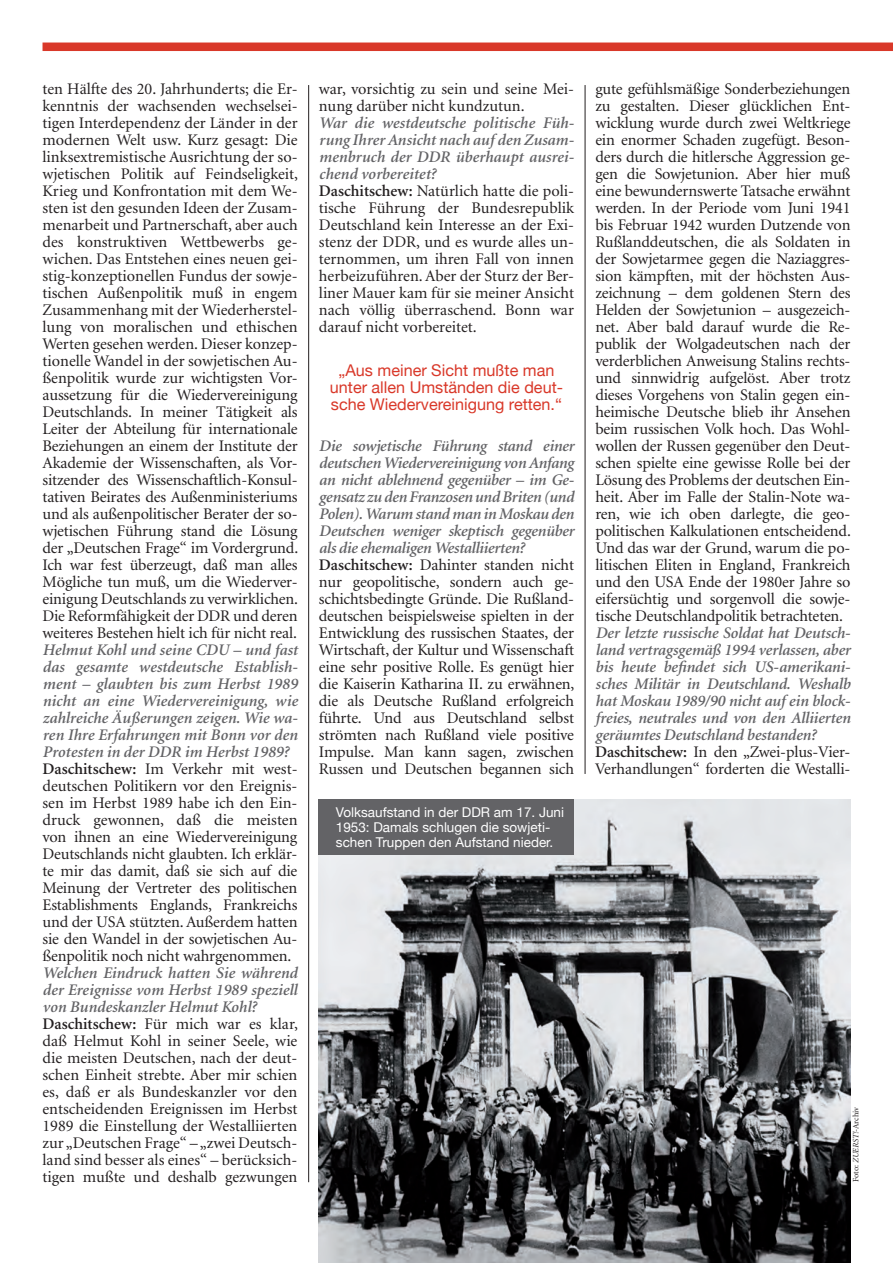
<style>
.page{position:relative;width:893px;height:1263px;background:#fff}
.page>*{position:absolute;margin:0;border:0;box-sizing:border-box;transform-origin:0 0}
.t1{font:16.2px/17px "Minion";letter-spacing:-.01em;color:#231f20}
.t2{font:italic 600 16.2px/17px "Minion";letter-spacing:-.01em;color:#636366}
.t3{font:16.2px/17.2px "Helvetica Neue";color:#d93829;text-align:center}
.t4{font:13.5px/15px "Helvetica Neue";color:#fff}
.t5{font:8.25px "Minion";letter-spacing:-.01em;color:#231f20}
.s1{font-weight:600;font-style:italic;color:#636366}
.s2{font-weight:600}
.s3{font-style:normal;color:#231f20}
.s4{font-weight:400;font-style:normal;color:#231f20}
.s5{font-style:italic}
</style>
<div class="page">
<div style="left:43px;top:43px;width:850px;height:8px;background:#d93829"></div>
<hr style="left:308px;top:85px;width:1px;height:1097px;background:#231f20">
<hr style="left:585px;top:85px;width:1px;height:689px;background:#231f20">
<img style="left:319px;top:799px;width:531px;height:464px">
<div style="left:319px;top:799px;width:255px;height:56px;background:#636366"></div>
<p class="t1" style="left:43px;top:81px;width:257px;text-align:justify">ten Hälfte des 20. Jahrhunderts; die Er&shy;kenntnis der wachsenden wechselsei&shy;tigen Interdependenz der Länder in der modernen Welt usw. Kurz gesagt: Die linksextremistische Ausrichtung der so&shy;wjetischen Politik auf Feindseligkeit, Krieg und Konfrontation mit dem We&shy;sten ist den gesunden Ideen der Zusam&shy;menarbeit und Partnerschaft, aber auch des konstruktiven Wettbewerbs ge&shy;wichen. Das Entstehen eines neuen gei&shy;stig-konzeptionellen Fundus der sowje&shy;tischen Außenpolitik muß in engem Zusammenhang mit der Wiederherstel&shy;lung von moralischen und ethischen Werten gesehen werden. Dieser konzep&shy;tionelle Wandel in der sowjetischen Au&shy;ßenpolitik wurde zur wichtigsten Vor&shy;aussetzung für die Wiedervereinigung Deutschlands. In meiner Tätigkeit als Leiter der Abteilung für internationale Beziehungen an einem der Institute der Akademie der Wissenschaften, als Vor&shy;sitzender des Wissenschaftlich-Konsul&shy;tativen Beirates des Außenministeriums und als außenpolitischer Berater der so&shy;wjetischen Führung stand die Lösung der „Deutschen Frage“ im Vordergrund.<br>Ich war fest überzeugt, daß man alles Mögliche tun muß, um die Wiederver&shy;einigung Deutschlands zu verwirklichen.<br>Die Reformfähigkeit der DDR und deren weiteres Bestehen hielt ich für nicht real.</p>
<p class="t1" style="left:43px;top:643px;width:257px"><span class="s1">Helmut Kohl und seine CDU – und fast das gesamte westdeutsche Establish&shy;ment – glaubten bis zum Herbst 1989 nicht an eine Wiedervereinigung, wie zahlreiche Äußerungen zeigen. Wie wa&shy;ren Ihre Erfahrungen mit Bonn vor den Protesten in der DDR im Herbst 1989?<br></span><span class="s2">Daschitschew:</span> Im Verkehr mit west&shy;deutschen Politikern vor den Ereignis&shy;sen im Herbst 1989 habe ich den Ein&shy;druck gewonnen, daß die meisten von ihnen an eine Wiedervereinigung Deutschlands nicht glaubten. Ich erklär&shy;te mir das damit, daß sie sich auf die Meinung der Vertreter des politischen Establishments Englands, Frankreichs und der USA stützten. Außerdem hatten sie den Wandel in der sowjetischen Au&shy;ßenpolitik noch nicht wahrgenommen.</p>
<p class="t1" style="left:43px;top:966px;width:257px"><span class="s1">Welchen Eindruck hatten Sie während der Ereignisse vom Herbst 1989 speziell von Bundeskanzler Helmut Kohl?<br></span><span class="s2">Daschitschew:</span> Für mich war es klar, daß Helmut Kohl in seiner Seele, wie die meisten Deutschen, nach der deut&shy;schen Einheit strebte. Aber mir schien es, daß er als Bundeskanzler vor den entscheidenden Ereignissen im Herbst 1989 die Einstellung der Westalliierten zur „Deutschen Frage“ – „zwei Deutsch&shy;land sind besser als eines“ – berücksich&shy;tigen mußte und deshalb gezwungen</p>
<p class="t1" style="left:319px;top:81px;width:257px">war, vorsichtig zu sein und seine Mei&shy;nung darüber nicht kundzutun.</p>
<p class="t1" style="left:319px;top:115px;width:257px"><span class="s1">War die westdeutsche politische Füh&shy;rung Ihrer Ansicht nach auf den Zusam&shy;menbruch der DDR überhaupt ausrei&shy;chend vorbereitet?<br></span><span class="s2">Daschitschew:</span> Natürlich hatte die poli&shy;tische Führung der Bundesrepublik Deutschland kein Interesse an der Exi&shy;stenz der DDR, und es wurde alles un&shy;ternommen, um ihren Fall von innen herbeizuführen. Aber der Sturz der Ber&shy;liner Mauer kam für sie meiner Ansicht nach völlig überraschend. Bonn war darauf nicht vorbereitet.</p>
<p class="t3" style="left:330px;top:361px;width:235px">„Aus meiner Sicht mußte man unter allen Umständen die deut&shy;sche Wiedervereinigung retten.“</p>
<p class="t1" style="left:319px;top:438px;width:257px"><span class="s1">Die sowjetische Führung stand einer deutschen Wiedervereinigung von Anfang an nicht ablehnend gegenüber – im Ge&shy;gensatz zu den Franzosen und Briten (und Polen). Warum stand man in Moskau den Deutschen weniger skeptisch gegenüber als die ehemaligen Westalliierten?<br></span><span class="s2">Daschitschew:</span> Dahinter standen nicht nur geopolitische, sondern auch ge&shy;schichtsbedingte Gründe. Die Rußland&shy;deutschen beispielsweise spielten in der Entwicklung des russischen Staates, der Wirtschaft, der Kultur und Wissenschaft eine sehr positive Rolle. Es genügt hier die Kaiserin Katharina II. zu erwähnen, die als Deutsche Rußland erfolgreich führte. Und aus Deutschland selbst strömten nach Rußland viele positive Impulse. Man kann sagen, zwischen Russen und Deutschen begannen sich</p>
<p class="t4" style="left:336px;top:804px;width:230px">Volksaufstand in der DDR am 17. Juni<br>1953: Damals schlugen die sowjeti&shy;schen Truppen den Aufstand nieder.</p>
<p class="t1" style="left:595px;top:81px;width:257px;text-align:justify">gute gefühlsmäßige Sonderbeziehungen zu gestalten. Dieser glücklichen Ent&shy;wicklung wurde durch zwei Weltkriege ein enormer Schaden zugefügt. Beson&shy;ders durch die hitlersche Aggression ge&shy;gen die Sowjetunion. Aber hier muß eine bewundernswerte Tatsache erwähnt werden. In der Periode vom Juni 1941 bis Februar 1942 wurden Dutzende von Rußlanddeutschen, die als Soldaten in der Sowjetarmee gegen die Naziaggres&shy;sion kämpften, mit der höchsten Aus&shy;zeichnung – dem goldenen Stern des Helden der Sowjetunion – ausgezeich&shy;net. Aber bald darauf wurde die Re&shy;publik der Wolgadeutschen nach der verderblichen Anweisung Stalins rechts&shy;und sinnwidrig aufgelöst. Aber trotz dieses Vorgehens von Stalin gegen ein&shy;heimische Deutsche blieb ihr An sehen beim russischen Volk hoch. Das Wohl&shy;wollen der Russen gegenüber den Deut&shy;schen spielte eine gewisse Rolle bei der Lösung des Problems der deutschen Ein&shy;heit. Aber im Falle der Stalin-Note wa&shy;ren, wie ich oben darlegte, die geo&shy;politischen Kalkulationen entscheidend.<br>Und das war der Grund, warum die po&shy;litischen Eliten in England, Frankreich und den USA Ende der 1980er Jahre so eifersüchtig und sorgenvoll die sowje&shy;tische Deutschlandpolitik betrachteten.</p>
<p class="t2" style="left:595px;top:626px;width:257px">Der letzte russische Soldat hat Deutsch&shy;land vertragsgemäß 1994 verlassen, aber bis heute befindet sich US-amerikani&shy;sches Militär in Deutschland. Weshalb hat Moskau 1989/90 nicht auf ein block&shy;freies, neutrales und von den Alliierten geräumtes Deutschland bestanden?<br><span class="s3">Daschitschew:</span> <span class="s4">In den „Zwei-plus-Vier-Verhandlungen“ forderten die Westalli-</span></p>
<p class="t5" style="left:853px;top:1182px;width:77px;rotate:-90deg">Foto: <span class="s5">ZUERST!</span>-Archiv</p>
</div>
